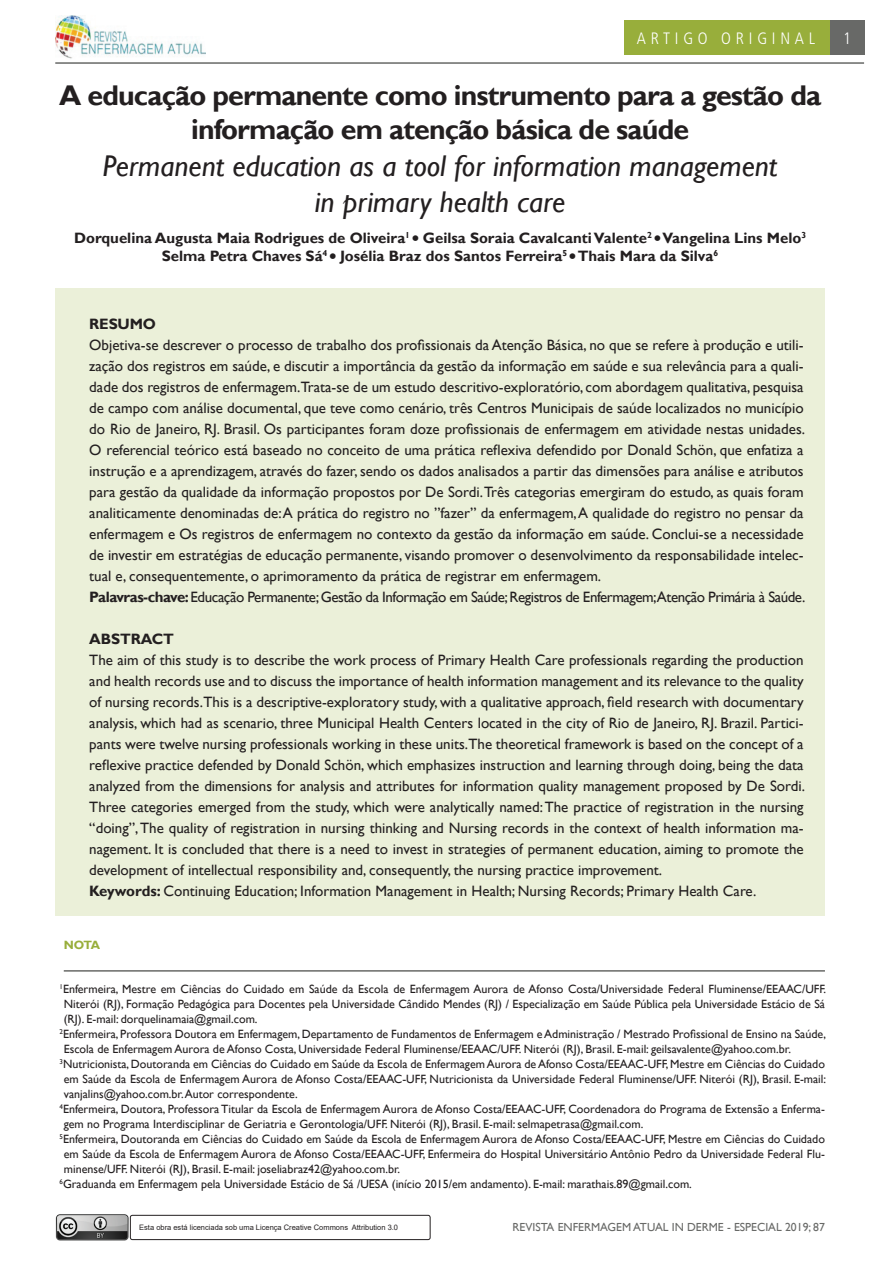
<style>
.page{position:relative;width:893px;height:1263px;background:#fff}
.page>*{position:absolute;margin:0;border:0;box-sizing:border-box;transform-origin:0 0}
._2_-_TIT_ABRE_2{font:italic 30px/36px "Gill Sans";color:#231f20;text-align:center}
._1_-_TIT_ABRE{font:700 28.5px/34.2px "Gill Sans";letter-spacing:-.03em;color:#231f20;text-align:center}
.t1{font:300 condensed 16.5px "Frutiger";letter-spacing:.29em;color:#fff}
.t2{font:15px/21px "Gill Sans";color:#231f20;text-align:justify}
.t3{font:700 15px "Gill Sans";color:#231f20}
.t4{font:15px "Gill Sans";letter-spacing:-.03em;color:#231f20}
.t5{font:12px/15px "Gill Sans";color:#231f20;text-align:justify}
.t6{font:700 12px "Gill Sans";color:#98ae3b}
.t7{font:11.7px "Gill Sans";color:#686967}
.t8{font:7.5px "Arial";color:#231f20}
.s1{font-weight:700}
</style>
<div class="page">
<div style="left:624px;top:20px;width:206px;height:35px;background:#98ae3b"></div>
<hr style="left:55px;top:62px;width:809px;height:2px;background:#686967">
<img style="left:55px;top:16px;width:151px;height:43px">
<div style="left:830px;top:20px;width:34px;height:35px;background:#686967"></div>
<div style="left:130px;top:1215px;width:300px;height:25px;border:1px solid #231f20;border-radius:2px"></div>
<img style="left:55px;top:1214px;width:74px;height:27px">
<div style="left:55px;top:288px;width:770px;height:628px;background:#ebf0d9"></div>
<hr style="left:64px;top:970px;width:761px;height:2px;background:#686967">
<p class="t1" style="left:637px;top:29px;width:180px">ARTIGO ORIGINAL</p>
<p class="t1" style="left:843px;top:29px;width:9px">1</p>
<p class="_1_-_TIT_ABRE" style="left:59px;top:79px;width:764px">A educação permanente como instrumento para a gestão da informação em atenção básica de saúde</p>
<p class="_2_-_TIT_ABRE_2" style="left:103px;top:148px;width:676px">Permanent education as a tool for information management in primary health care</p>
<p class="t3" style="left:74px;top:229px;width:734px">Dorquelina Augusta Maia Rodrigues de Oliveira<sup>1</sup> ● Geilsa Soraia Cavalcanti Valente<sup>2</sup> ● Vangelina Lins Melo<sup>3</sup></p>
<p class="t3" style="left:162px;top:247px;width:558px">Selma Petra Chaves Sá<sup>4</sup> ● Josélia Braz dos Santos Ferreira<sup>5</sup> ● Thais Mara da Silva<sup>6</sup></p>
<p class="t3" style="left:89px;top:315px;width:68px">RESUMO</p>
<p class="t2" style="left:89px;top:334px;width:717px">Objetiva-se descrever o processo de trabalho dos profissionais da Atenção Básica, no que se refere à produção e utili&shy;zação dos registros em saúde, e discutir a importância da gestão da informação em saúde e sua relevância para a quali&shy;dade dos registros de enfermagem.Trata-se de um estudo descritivo-exploratório, com abordagem qualitativa, pesquisa de campo com análise documental, que teve como cenário, três Centros Municipais de saúde localizados no município do Rio de Janeiro, RJ. Brasil. Os participantes foram doze profissionais de enfermagem em atividade nestas unidades.<br>O referencial teórico está baseado no conceito de uma prática reflexiva defendido por Donald Schön, que enfatiza a instrução e a aprendizagem, através do fazer, sendo os dados analisados a partir das dimensões para análise e atributos para gestão da qualidade da informação propostos por De Sordi. Três categorias emergiram do estudo, as quais foram analiticamente denominadas de: A prática do registro no ”fazer” da enfermagem, A qualidade do registro no pensar da enfermagem e Os registros de enfermagem no contexto da gestão da informação em saúde. Conclui-se a necessidade de investir em estratégias de educação permanente, visando promover o desenvolvimento da responsabilidade intelec&shy;tual e, consequentemente, o aprimoramento da prática de registrar em enfermagem.</p>
<p class="t4" style="left:89px;top:588px;width:717px"><span class="s1">Palavras-chave:</span> Educação Permanente; Gestão da Informação em Saúde; Registros de Enfermagem;Atenção Primária à Saúde.</p>
<p class="t3" style="left:89px;top:630px;width:86px">ABSTRACT</p>
<p class="t2" style="left:89px;top:649px;width:717px">The aim of this study is to describe the work process of Primary Health Care professionals regarding the production and health records use and to discuss the importance of health information management and its relevance to the quality of nursing records.This is a descriptive-exploratory study, with a qualitative approach, field research with documentary analysis, which had as scenario, three Municipal Health Centers located in the city of Rio de Janeiro, RJ. Brazil. Partici&shy;pants were twelve nursing professionals working in these units.The theoretical framework is based on the concept of a reflexive practice defended by Donald Schön, which emphasizes instruction and learning through doing, being the data analyzed from the dimensions for analysis and attributes for information quality management proposed by De Sordi.<br>Three categories emerged from the study, which were analytically named: The practice of registration in the nursing “doing”, The quality of registration in nursing thinking and Nursing records in the context of health information ma&shy;nagement. It is concluded that there is a need to invest in strategies of permanent education, aiming to promote the development of intellectual responsibility and, consequently, the nursing practice improvement.</p>
<p class="t2" style="left:89px;top:880px;width:669px"><span class="s1">Keywords:</span> Continuing Education; Information Management in Health; Nursing Records; Primary Health Care.</p>
<p class="t6" style="left:64px;top:938px;width:38px">NOTA</p>
<p class="t5" style="left:64px;top:981px;width:764px;text-indent:-4px"><sup>1</sup>Enfermeira, Mestre em Ciências do Cuidado em Saúde da Escola de Enfermagem Aurora de Afonso Costa/Universidade Federal Fluminense/EEAAC/UFF.<br>Niterói (RJ), Formação Pedagógica para Docentes pela Universidade Cândido Mendes (RJ) / Especialização em Saúde Pública pela Universidade Estácio de Sá (RJ). E-mail: dorquelinamaia@gmail.com.</p>
<p class="t5" style="left:64px;top:1026px;width:764px;text-indent:-4px"><sup>2</sup>Enfermeira, Professora Doutora em Enfermagem, Departamento de Fundamentos de Enfermagem e Administração / Mestrado Profissional de Ensino na Saúde,<br>Escola de Enfermagem Aurora de Afonso Costa, Universidade Federal Fluminense/EEAAC/UFF. Niterói (RJ), Brasil. E-mail: geilsavalente@yahoo.com.br.</p>
<p class="t5" style="left:64px;top:1056px;width:764px;text-indent:-4px"><sup>3</sup>Nutricionista, Doutoranda em Ciências do Cuidado em Saúde da Escola de Enfermagem Aurora de Afonso Costa/EEAAC-UFF, Mestre em Ciências do Cuidado em Saúde da Escola de Enfermagem Aurora de Afonso Costa/EEAAC-UFF, Nutricionista da Universidade Federal Fluminense/UFF. Niterói (RJ), Brasil. E-mail: vanjalins@yahoo.com.br. Autor correspondente.</p>
<p class="t5" style="left:64px;top:1101px;width:763px;text-indent:-4px"><sup>4</sup>Enfermeira, Doutora, Professora Titular da Escola de Enfermagem Aurora de Afonso Costa/EEAAC-UFF, Coordenadora do Programa de Extensão a Enferma&shy;gem no Programa Interdisciplinar de Geriatria e Gerontologia/UFF. Niterói (RJ), Brasil. E-mail: selmapetrasa@gmail.com.</p>
<p class="t5" style="left:64px;top:1131px;width:763px;text-indent:-4px"><sup>5</sup>Enfermeira, Doutoranda em Ciências do Cuidado em Saúde da Escola de Enfermagem Aurora de Afonso Costa/EEAAC-UFF, Mestre em Ciências do Cuidado em Saúde da Escola de Enfermagem Aurora de Afonso Costa/EEAAC-UFF, Enfermeira do Hospital Universitário Antônio Pedro da Universidade Federal Flu&shy;minense/UFF. Niterói (RJ), Brasil. E-mail: joseliabraz42@yahoo.com.br.</p>
<p class="t5" style="left:60px;top:1176px;width:634px"><sup>6</sup>Graduanda em Enfermagem pela Universidade Estácio de Sá /UESA (início 2015/em andamento). E-mail: marathais.89@gmail.com.</p>
<p class="t8" style="left:139px;top:1222px;width:260px">Esta obra está licenciada sob uma Licença Creative Commons Attribution 3.0</p>
<p class="t7" style="left:512px;top:1220px;width:314px">REVISTA ENFERMAGEM ATUAL IN DERME - ESPECIAL 2019; 87</p>
</div>
